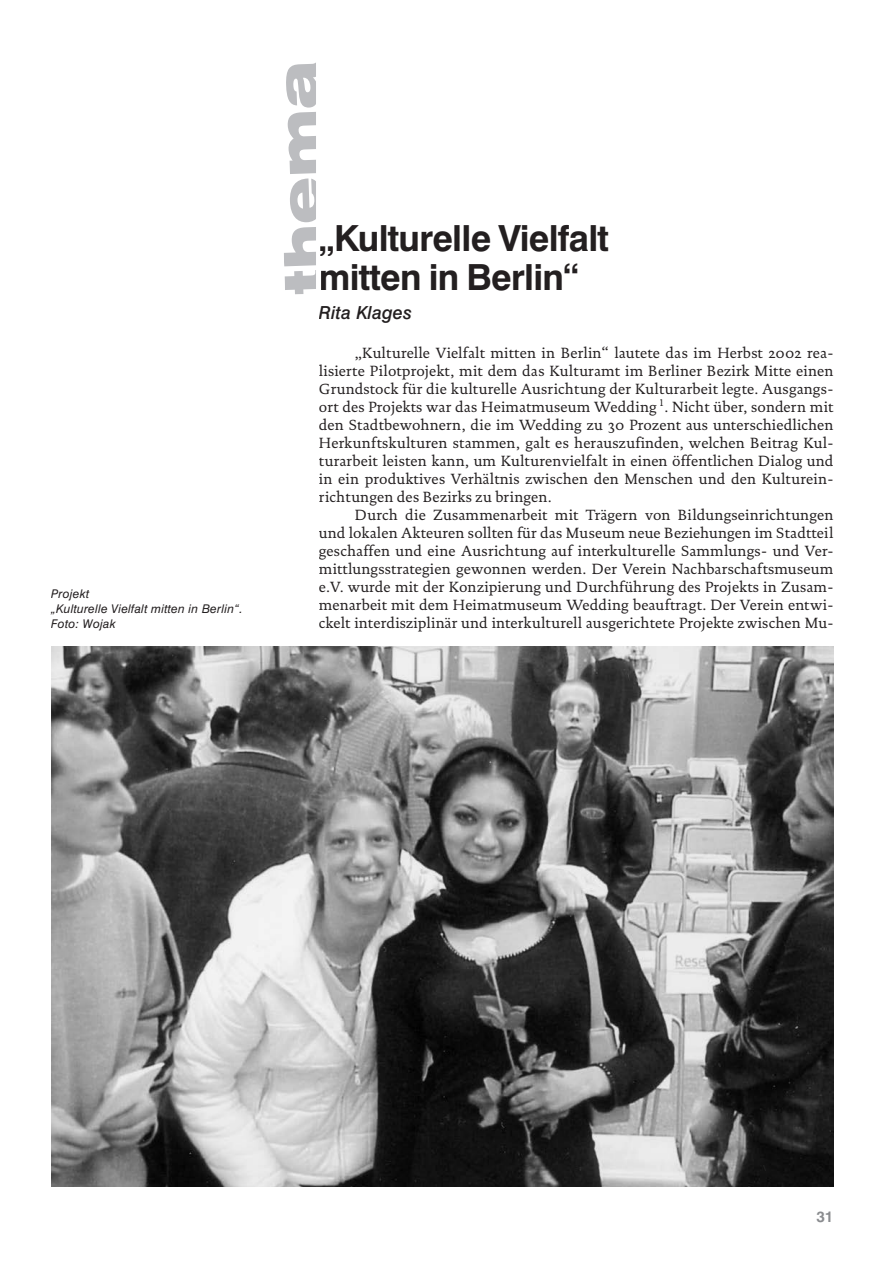
<style>
.page{position:relative;width:893px;height:1263px;background:#fff}
.page>*{position:absolute;margin:0;border:0;box-sizing:border-box;transform-origin:0 0}
.t1{font:900 expanded 54px "Swiss 721 BT";color:#bcbdc0}
.t2{font:700 36px/39px "Swiss 721 BT";letter-spacing:-.02em;color:#231f20}
.t3{font:italic 500 18px "Swiss 721 BT";color:#231f20}
.t4{font:15px/18px "DTL Documenta ST";letter-spacing:.01em;color:#231f20;text-align:justify}
.t5{font:700 15px "Swiss 721 BT";color:#8a8c8f}
.t6{font:italic 12px/15px "Swiss 721 BT";letter-spacing:.02em;color:#231f20}
</style>
<div class="page">
<img style="left:51px;top:646px;width:782px;height:540px">
<p class="t6" style="left:51px;top:586px;width:193px">Projekt<br>„Kulturelle Vielfalt mitten in Berlin“.<br>Foto: Wojak</p>
<h1 class="t1" style="left:272px;top:296px;width:235px;rotate:-92deg">thema</h1>
<h2 class="t2" style="left:319px;top:218px;width:292px">„Kulturelle Vielfalt mitten in Berlin“</h2>
<p class="t3" style="left:319px;top:302px;width:95px">Rita Klages</p>
<p class="t4" style="left:319px;top:344px;width:516px;text-indent:36px">„Kulturelle Vielfalt mitten in Berlin“ lautete das im Herbst 2002 rea&shy;lisierte Pilotprojekt, mit dem das Kulturamt im Berliner Bezirk Mitte einen Grundstock für die kulturelle Ausrichtung der Kulturarbeit legte. Ausgangs&shy;ort des Projekts war das Heimatmuseum Wedding <sup>1</sup>. Nicht über, sondern mit den Stadtbewohnern, die im Wedding zu 30 Prozent aus unterschiedlichen Herkunftskulturen stammen, galt es herauszufinden, welchen Beitrag Kul&shy;turarbeit leisten kann, um Kulturenvielfalt in einen öffentlichen Dialog und in ein produktives Verhältnis zwischen den Menschen und den Kulturein&shy;richtungen des Bezirks zu bringen.</p>
<p class="t4" style="left:319px;top:506px;width:516px;text-indent:36px">Durch die Zusammenarbeit mit Trägern von Bildungseinrichtungen und lokalen Akteuren sollten für das Museum neue Beziehungen im Stadtteil geschaffen und eine Ausrichtung auf interkulturelle Sammlungs- und Ver&shy;mittlungsstrategien gewonnen werden. Der Verein Nachbarschaftsmuseum e.V. wurde mit der Konzipierung und Durchführung des Projekts in Zusam&shy;menarbeit mit dem Heimatmuseum Wedding beauftragt. Der Verein entwi&shy;ckelt interdisziplinär und interkulturell ausgerichtete Projekte zwischen Mu-</p>
<p class="t5" style="left:816px;top:1208px;width:19px">31</p>
</div>
